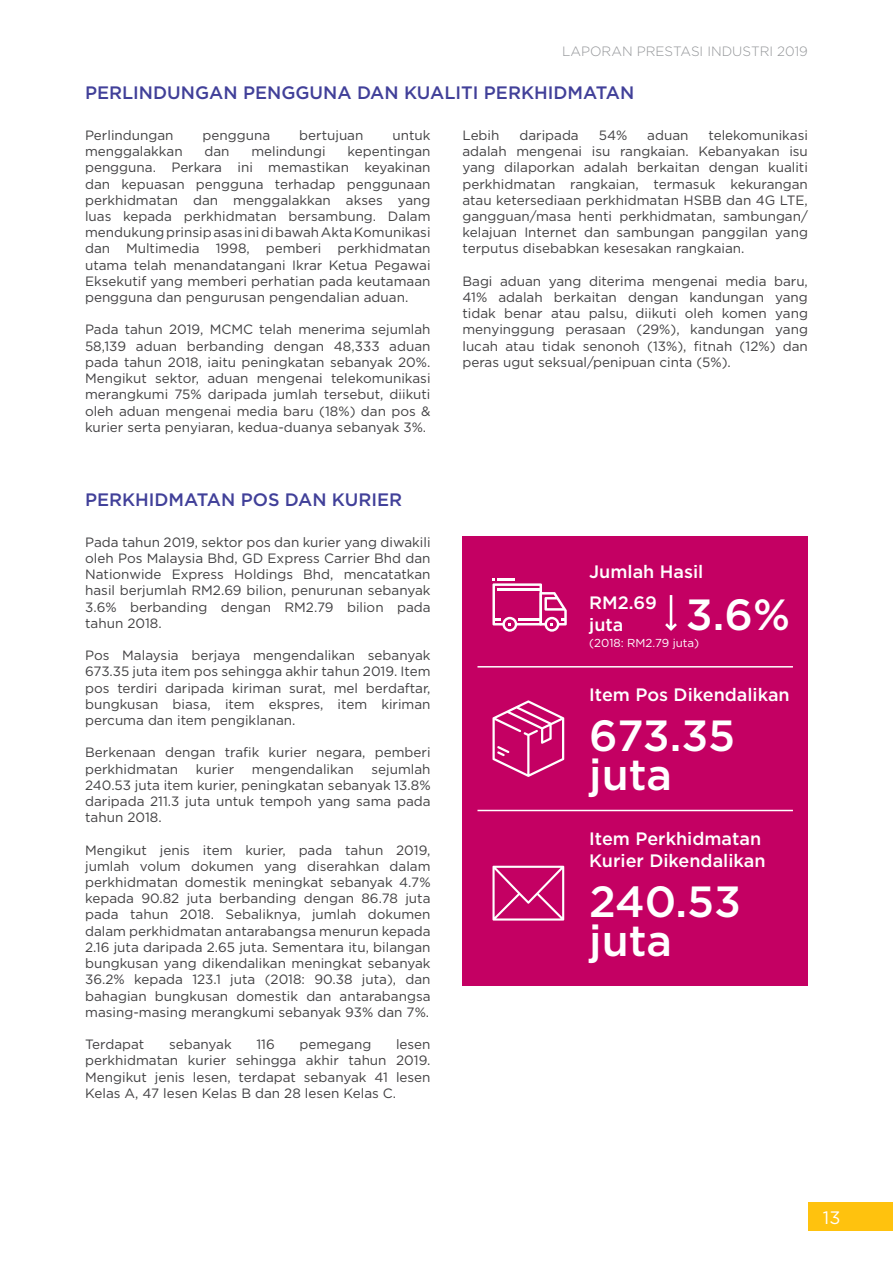
<style>
.page{position:relative;width:893px;height:1263px;background:#fff}
.page>*{position:absolute;margin:0;border:0;box-sizing:border-box;transform-origin:0 0}
.t1{font:500 43.65px/39px "Gotham";color:#fff}
.t2{font:500 18px/21.6px "Gotham";color:#fff}
.t3{font:500 18px "Gotham";color:#414099}
.t4{font:18px "Gotham";color:#fff}
.t5{font:13.5px/16.2px "Gotham";color:#414042;text-align:justify}
.t6{font:300 13.5px "Gotham";color:#939598}
.t7{font:11.55px "Gotham";color:#fff}
</style>
<div class="page">
<div style="left:462px;top:536px;width:346px;height:449px;background:#c40063"></div>
<hr style="left:477px;top:810px;width:316px;height:1px;background:#fff">
<hr style="left:477px;top:666px;width:316px;height:1px;background:#fff">
<svg style="left:492px;top:700px;width:72px;height:77px"></svg>
<svg style="left:665px;top:595px;width:12px;height:36px"></svg>
<svg style="left:492px;top:866px;width:72px;height:54px"></svg>
<svg style="left:492px;top:578px;width:75px;height:54px"></svg>
<div style="left:808px;top:1203px;width:85px;height:28px;background:#ffc20e"></div>
<p class="t6" style="left:562px;top:43px;width:247px">LAPORAN PRESTASI INDUSTRI 2019</p>
<h2 class="t3" style="left:85px;top:81px;width:551px">PERLINDUNGAN PENGGUNA DAN KUALITI PERKHIDMATAN</h2>
<p class="t5" style="left:85px;top:127px;width:90px">Perlindungan</p>
<p class="t5" style="left:203px;top:127px;width:69px">pengguna</p>
<p class="t5" style="left:299px;top:127px;width:66px">bertujuan</p>
<p class="t5" style="left:392px;top:127px;width:40px">untuk</p>
<p class="t5" style="left:85px;top:143px;width:99px">menggalakkan</p>
<p class="t5" style="left:204px;top:143px;width:27px">dan</p>
<p class="t5" style="left:251px;top:143px;width:76px">melindungi</p>
<p class="t5" style="left:462px;top:127px;width:347px;text-indent:246px">telekomunikasi adalah mengenai isu rangkaian. Kebanyakan isu yang dilaporkan adalah berkaitan dengan kualiti perkhidmatan rangkaian, termasuk kekurangan atau ketersediaan perkhidmatan HSBB dan 4G LTE, gangguan/masa henti perkhidmatan, sambungan/ kelajuan Internet dan sambungan panggilan yang terputus disebabkan kesesakan rangkaian.</p>
<p class="t5" style="left:462px;top:273px;width:347px">Bagi aduan yang diterima mengenai media baru, 41% adalah berkaitan dengan kandungan yang tidak benar atau palsu, diikuti oleh komen yang menyinggung perasaan (29%), kandungan yang lucah atau tidak senonoh (13%), fitnah (12%) dan peras ugut seksual/penipuan cinta (5%).</p>
<p class="t5" style="left:462px;top:127px;width:39px">Lebih</p>
<p class="t5" style="left:519px;top:127px;width:61px">daripada</p>
<p class="t5" style="left:599px;top:127px;width:30px">54%</p>
<p class="t5" style="left:647px;top:127px;width:43px">aduan</p>
<p class="t5" style="left:85px;top:143px;width:347px;text-indent:262px">kepentingan pengguna. Perkara ini memastikan keyakinan dan kepuasan pengguna terhadap penggunaan perkhidmatan dan menggalakkan akses yang luas kepada perkhidmatan bersambung. Dalam mendukung prinsip asas ini di bawah Akta Komunikasi dan Multimedia 1998, pemberi perkhidmatan utama telah menandatangani Ikrar Ketua Pegawai Eksekutif yang memberi perhatian pada keutamaan pengguna dan pengurusan pengendalian aduan.</p>
<p class="t5" style="left:85px;top:321px;width:347px">Pada tahun 2019, MCMC telah menerima sejumlah 58,139 aduan berbanding dengan 48,333 aduan pada tahun 2018, iaitu peningkatan sebanyak 20%.<br>Mengikut sektor, aduan mengenai telekomunikasi merangkumi 75% daripada jumlah tersebut, diikuti oleh aduan mengenai media baru (18%) dan pos &amp; kurier serta penyiaran, kedua-duanya sebanyak 3%.</p>
<h2 class="t3" style="left:85px;top:488px;width:319px">PERKHIDMATAN POS DAN KURIER</h2>
<p class="t5" style="left:85px;top:534px;width:347px">Pada tahun 2019, sektor pos dan kurier yang diwakili oleh Pos Malaysia Bhd, GD Express Carrier Bhd dan Nationwide Express Holdings Bhd, mencatatkan hasil berjumlah RM2.69 bilion, penurunan sebanyak 3.6% berbanding dengan RM2.79 bilion pada tahun 2018.</p>
<p class="t5" style="left:85px;top:647px;width:347px">Pos Malaysia berjaya mengendalikan sebanyak 673.35 juta item pos sehingga akhir tahun 2019. Item pos terdiri daripada kiriman surat, mel berdaftar, bungkusan biasa, item ekspres, item kiriman percuma dan item pengiklanan.</p>
<p class="t5" style="left:85px;top:744px;width:347px">Berkenaan dengan trafik kurier negara, pemberi perkhidmatan</p>
<p class="t5" style="left:85px;top:760px;width:347px;text-indent:286px">sejumlah 240.53 juta item kurier, peningkatan sebanyak 13.8% daripada 211.3 juta untuk tempoh yang sama pada tahun 2018.</p>
<p class="t5" style="left:85px;top:841px;width:347px">Mengikut jenis item kurier, pada tahun 2019, jumlah volum dokumen yang diserahkan dalam perkhidmatan domestik meningkat sebanyak 4.7% kepada 90.82 juta berbanding dengan 86.78 juta pada tahun 2018. Sebaliknya, jumlah dokumen dalam perkhidmatan antarabangsa menurun kepada 2.16 juta daripada 2.65 juta. Sementara itu, bilangan bungkusan yang dikendalikan meningkat sebanyak 36.2% kepada 123.1 juta (2018: 90.38 juta), dan bahagian bungkusan domestik dan antarabangsa masing-masing merangkumi sebanyak 93% dan 7%.</p>
<p class="t5" style="left:85px;top:1036px;width:61px">Terdapat</p>
<p class="t5" style="left:169px;top:1036px;width:64px">sebanyak</p>
<p class="t5" style="left:256px;top:1036px;width:20px">116</p>
<p class="t5" style="left:299px;top:1036px;width:73px">pemegang</p>
<p class="t5" style="left:196px;top:760px;width:40px">kurier</p>
<p class="t5" style="left:252px;top:760px;width:103px">mengendalikan</p>
<p class="t5" style="left:85px;top:1036px;width:347px;text-indent:311px">lesen perkhidmatan kurier sehingga akhir tahun 2019.<br>Mengikut jenis lesen, terdapat sebanyak 41 lesen Kelas A, 47 lesen Kelas B dan 28 lesen Kelas C.</p>
<h2 class="t2" style="left:589px;top:560px;width:116px">Jumlah Hasil</h2>
<h2 class="t2" style="left:589px;top:592px;width:69px">RM2.69 juta</h2>
<p class="t7" style="left:589px;top:635px;width:111px">(2018: RM2.79 juta)</p>
<h1 class="t1" style="left:686px;top:594px;width:106px">3.6%</h1>
<h2 class="t2" style="left:589px;top:684px;width:202px">Item Pos Dikendalikan</h2>
<h1 class="t1" style="left:589px;top:716px;width:148px">673.35 juta</h1>
<h2 class="t2" style="left:589px;top:828px;width:178px">Item Perkhidmatan<br>Kurier Dikendalikan</h2>
<h1 class="t1" style="left:589px;top:881px;width:153px">240.53 juta</h1>
<h2 class="t4" style="left:823px;top:1206px;width:19px">13</h2>
</div>
